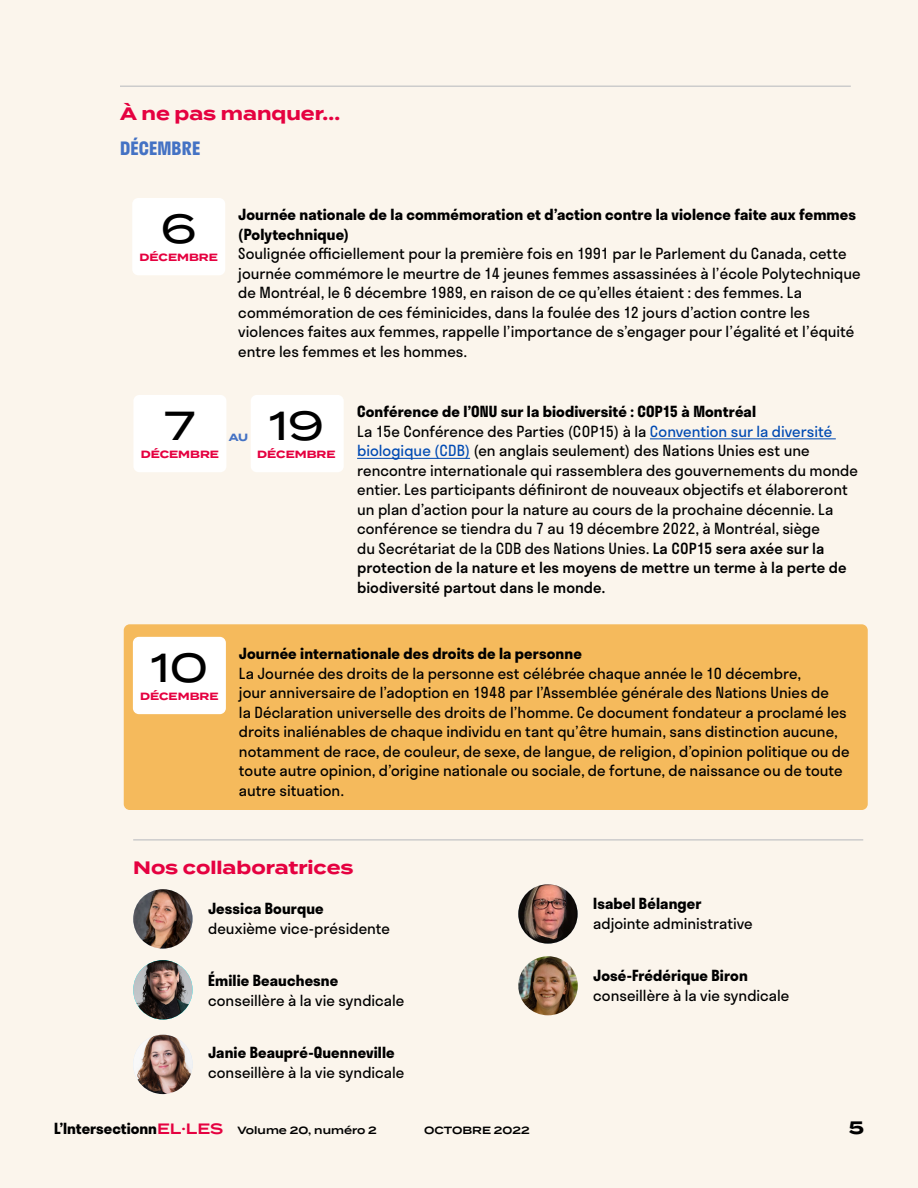
<style>
.page{position:relative;width:918px;height:1188px;background:#fbf5ec}
.page>*{position:absolute;margin:0;border:0;box-sizing:border-box;transform-origin:0 0}
.t1{font:500 40.5px "Termina";color:#000}
.t2{font:700 18px "Termina";color:#e50140}
.t3{font:700 18px "Stratos";letter-spacing:.01em;color:#4472c4}
.t4{font:700 18px "Termina";color:#000}
.p_Collaboratrices{font:15px/19.5px "Stratos";color:#000}
.t5{font:700 15px "Stratos";color:#000}
.t6{font:700 10.5px "Termina";color:#e50140}
.t7{font:600 10.5px "Termina";color:#000}
.h2_Box{font:700 10.5px "Termina";color:#4472c4}
.s1{font-weight:700}
.s2{color:#004ab3}
.s3{font-weight:500}
.s4{font-family:"Termina";font-weight:600;color:#e50140}
</style>
<div class="page">
<div style="left:124px;top:624px;width:744px;height:186px;background:#f5ba5c;border-radius:6px"></div>
<hr style="left:133px;top:839px;width:730px;height:2px;background:#ccc">
<img style="left:133px;top:889px;width:60px;height:60px;border-radius:30px">
<img style="left:133px;top:960px;width:60px;height:60px;border-radius:30px">
<img style="left:133px;top:1035px;width:60px;height:59px;border-radius:30px">
<img style="left:518px;top:884px;width:60px;height:60px;border-radius:30px">
<img style="left:518px;top:956px;width:60px;height:59px;border-radius:30px">
<div style="left:133px;top:637px;width:93px;height:77px;background:#fff;border-radius:6px"></div>
<hr style="left:120px;top:86px;width:731px;height:1px;background:#ccc">
<div style="left:132px;top:198px;width:93px;height:77px;background:#fff;border-radius:6px"></div>
<div style="left:133px;top:395px;width:93px;height:77px;background:#fff;border-radius:6px"></div>
<div style="left:251px;top:395px;width:93px;height:77px;background:#fff;border-radius:6px"></div>
<hr style="left:650px;top:438px;width:186px;height:1px;background:#004ab3">
<hr style="left:357px;top:458px;width:113px;height:1px;background:#004ab3">
<p class="t2" style="left:120px;top:100px;width:222px">À ne pas manquer...</p>
<p class="t3" style="left:120px;top:133px;width:82px">DÉCEMBRE</p>
<p class="t1" style="left:161px;top:199px;width:37px">6</p>
<p class="t6" style="left:140px;top:250px;width:80px">DÉCEMBRE</p>
<p class="p_Collaboratrices" style="left:238px;top:204px;width:624px"><span class="s1">Journée nationale de la commémoration et d’action contre la violence faite aux femmes (Polytechnique)<br></span>Soulignée officiellement pour la première fois en 1991 par le Parlement du Canada, cette journée commémore le meurtre de 14 jeunes femmes assassinées à l’école Polytechnique de Montréal, le 6 décembre 1989, en raison de ce qu’elles étaient : des femmes. La commémoration de ces féminicides, dans la foulée des 12 jours d’action contre les violences faites aux femmes, rappelle l’importance de s’engager pour l’égalité et l’équité entre les femmes et les hommes.</p>
<p class="t1" style="left:165px;top:396px;width:32px">7</p>
<p class="t6" style="left:141px;top:447px;width:80px">DÉCEMBRE</p>
<p class="h2_Box" style="left:229px;top:429px;width:21px">AU</p>
<p class="t1" style="left:269px;top:396px;width:56px">19</p>
<p class="t6" style="left:257px;top:447px;width:80px">DÉCEMBRE</p>
<p class="p_Collaboratrices" style="left:357px;top:401px;width:502px"><span class="s1">Conférence de l’ONU sur la biodiversité : COP15 à Montréal<br></span>La 15e Conférence des Parties (COP15) à la <span class="s2">Convention sur la diversité biologique (CDB)</span> (en anglais seulement) des Nations Unies est une rencontre internationale qui rassemblera des gouvernements du monde entier. Les participants définiront de nouveaux objectifs et élaboreront un plan d’action pour la nature au cours de la prochaine décennie. La conférence se tiendra du 7 au 19 décembre 2022, à Montréal, siège<br>du Secrétariat de la CDB des Nations Unies. <span class="s3">La COP15 sera axée sur la protection de la nature et les moyens de mettre un terme à la perte de biodiversité partout dans le monde.</span></p>
<p class="t1" style="left:151px;top:638px;width:59px">10</p>
<p class="p_Collaboratrices" style="left:239px;top:643px;width:612px"><span class="s1">Journée internationale des droits de la personne<br></span>La Journée des droits de la personne est célébrée chaque année le 10 décembre,<br>jour anniversaire de l’adoption en 1948 par l’Assemblée générale des Nations Unies de<br>la Déclaration universelle des droits de l’homme. Ce document fondateur a proclamé les droits inaliénables de chaque individu en tant qu’être humain, sans distinction aucune, notamment de race, de couleur, de sexe, de langue, de religion, d’opinion politique ou de toute autre opinion, d’origine nationale ou sociale, de fortune, de naissance ou de toute autre situation.</p>
<p class="t6" style="left:140px;top:689px;width:80px">DÉCEMBRE</p>
<p class="t2" style="left:133px;top:854px;width:222px">Nos collaboratrices</p>
<p class="p_Collaboratrices" style="left:208px;top:898px;width:183px"><span class="s1">Jessica Bourque </span>deuxième vice-présidente</p>
<p class="p_Collaboratrices" style="left:208px;top:970px;width:198px"><span class="s1">Émilie Beauchesne </span>conseillère à la vie syndicale</p>
<p class="p_Collaboratrices" style="left:208px;top:1042px;width:198px"><span class="s1">Janie Beaupré-Quenneville </span>conseillère à la vie syndicale</p>
<p class="p_Collaboratrices" style="left:593px;top:893px;width:161px"><span class="s1">Isabel Bélanger </span>adjointe administrative</p>
<p class="p_Collaboratrices" style="left:593px;top:965px;width:198px"><span class="s1">José-Frédérique Biron </span>conseillère à la vie syndicale</p>
<p class="t5" style="left:54px;top:1116px;width:171px">L’Intersectionn<span class="s4">EL</span><sup>.</sup><span class="s4">LES</span></p>
<p class="t7" style="left:237px;top:1123px;width:141px">Volume 20, numéro 2</p>
<p class="t7" style="left:424px;top:1123px;width:107px">OCTOBRE 2022</p>
<p class="t4" style="left:849px;top:1114px;width:17px">5</p>
</div>
